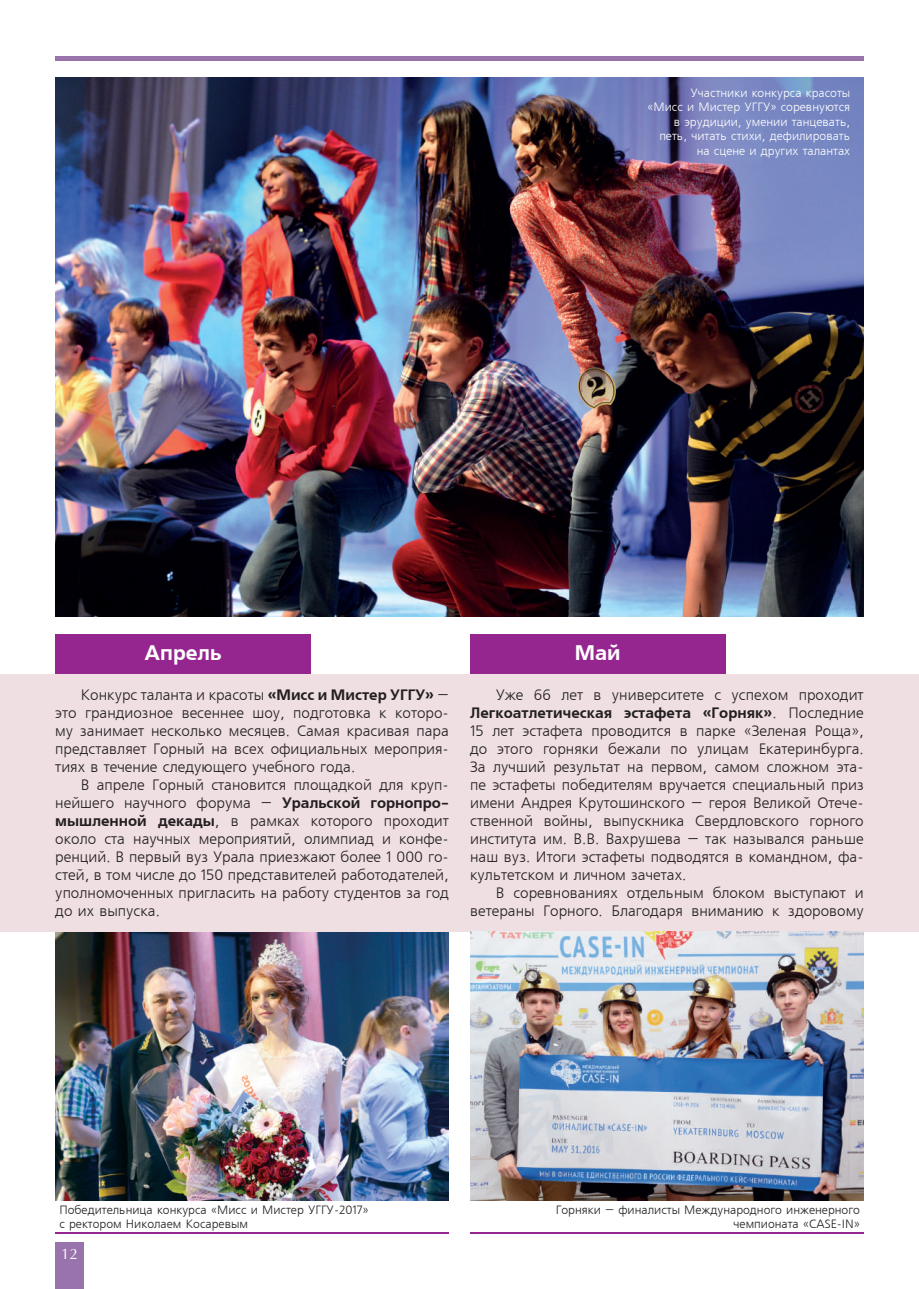
<style>
.page{position:relative;width:919px;height:1289px;background:#fff}
.page>*{position:absolute;margin:0;border:0;box-sizing:border-box;transform-origin:0 0}
.t1{font:21px "AXP Free Set C Bold";color:#fff}
.t2{font:15px/18px "Free Set CTT";color:#231f20;text-align:justify}
.t3{font:15px "AXP Free Set C Bold";color:#231f20}
.t4{font:15px "AG Opus";color:#fff}
.t5{font:12px/14.4px "Free Set CTT";color:#231f20}
.t6{font:12px/14.4px "Free Set CTT";color:#fff;text-align:right}
.s1{font-family:"AXP Free Set C Bold"}
.s2{font-family:"Free Set CTT"}
</style>
<div class="page">
<div style="left:55px;top:1242px;width:28px;height:46px;background:#9873ac"></div>
<hr style="left:55px;top:56px;width:808px;height:4px;background:#9873ac">
<img style="left:55px;top:931px;width:394px;height:268px">
<div style="left:0;top:673px;width:918px;height:258px;background:#efdfe3"></div>
<img style="left:55px;top:78px;width:808px;height:539px">
<img style="left:470px;top:931px;width:393px;height:268px">
<div style="left:55px;top:634px;width:255px;height:39px;background:#95268f"></div>
<div style="left:470px;top:634px;width:255px;height:39px;background:#95268f"></div>
<hr style="left:55px;top:1231px;width:394px;height:2px;background:#95268f">
<hr style="left:470px;top:1231px;width:393px;height:2px;background:#95268f">
<p class="t6" style="left:647px;top:86px;width:204px">Участники конкурса красоты<br>«Мисс и Мистер УГГУ» соревнуются в эрудиции, умении танцевать, петь, читать стихи, дефилировать на сцене и других талантах</p>
<h1 class="t1" style="left:144px;top:641px;width:78px">Апрель</h1>
<h1 class="t1" style="left:574px;top:641px;width:47px">Май</h1>
<p class="t2" style="left:55px;top:686px;width:395px;text-indent:25px">Конкурс таланта и красоты <span class="s1">«Мисс и Мистер УГГУ»</span> – это грандиозное весеннее шоу, подготовка к которо&shy;му занимает несколько месяцев. Самая красивая пара представляет Горный на всех официальных мероприя&shy;тиях в течение следующего учебного года.</p>
<p class="t2" style="left:55px;top:776px;width:395px;text-indent:26px">В апреле Горный становится площадкой для круп&shy;нейшего научного форума – <span class="s1">Уральской горнопро&shy;мышленной декады</span>, в рамках которого проходит около ста научных мероприятий, олимпиад и конфе&shy;ренций. В первый вуз Урала приезжают более 1 000 го&shy;стей, в том числе до 150 представителей работодателей, уполномоченных пригласить на работу студентов за год до их выпуска.</p>
<p class="t2" style="left:495px;top:686px;width:369px">Уже 66 лет в университете с успехом проходит</p>
<p class="t3" style="left:470px;top:704px;width:395px">Легкоатлетическая эстафета «Горняк»<span class="s2">. Последние</span></p>
<p class="t2" style="left:470px;top:722px;width:395px">15 лет эстафета проводится в парке «Зеленая Роща», до этого горняки бежали по улицам Екатеринбурга.<br>За лучший результат на первом, самом сложном эта&shy;пе эстафеты победителям вручается специальный приз имени Андрея Крутошинского – героя Великой Отече&shy;ственной войны, выпускника Свердловского горного института им. В.В. Вахрушева – так назывался раньше наш вуз. Итоги эстафеты подводятся в командном, фа&shy;культетском и личном зачетах.</p>
<p class="t2" style="left:470px;top:884px;width:395px;text-align:right">В соревнованиях отдельным блоком выступают и ветераны Горного. Благодаря вниманию к здоровому</p>
<p class="t5" style="left:59px;top:1203px;width:310px">Победительница конкурса «Мисс и Мистер УГГУ-2017» с ректором Николаем Косаревым</p>
<p class="t5" style="left:556px;top:1203px;width:305px;text-align:right">Горняки – финалисты Международного инженерного чемпионата «CASE-IN»</p>
<p class="t4" style="left:61px;top:1246px;width:18px">12</p>
</div>
